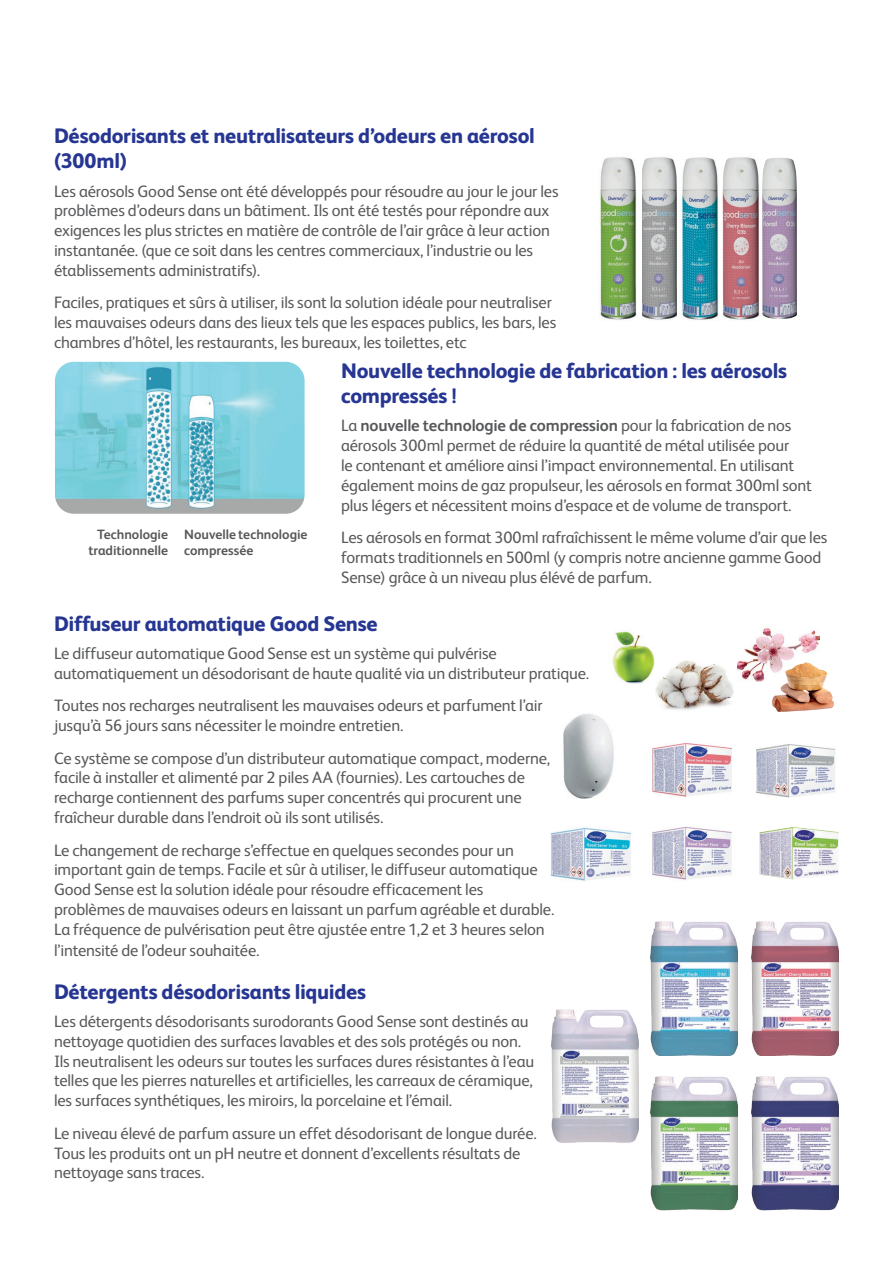
<style>
.page{position:relative;width:893px;height:1263px;background:#fff}
.page>*{position:absolute;margin:0;border:0;box-sizing:border-box;transform-origin:0 0}
.t1{font:800 21px/25.2px "FS Albert Pro";letter-spacing:-.015em;color:#263692}
.t2{font:16.5px/19.8px "FS Albert Pro";letter-spacing:-.01em;color:#57585a}
.t3{font:700 13.5px/16.2px "FS Albert Pro";color:#57585a;text-align:right}
.s1{font-weight:700}
</style>
<div class="page">
<img style="left:55px;top:362px;width:250px;height:152px">
<img style="left:762px;top:158px;width:35px;height:161px">
<img style="left:680px;top:157px;width:80px;height:163px">
<img style="left:642px;top:157px;width:35px;height:163px">
<img style="left:600px;top:157px;width:37px;height:163px">
<img style="left:551px;top:1009px;width:87px;height:134px">
<img style="left:650px;top:922px;width:87px;height:134px">
<img style="left:650px;top:1076px;width:87px;height:134px">
<img style="left:751px;top:922px;width:87px;height:134px">
<img style="left:752px;top:1076px;width:87px;height:134px">
<img style="left:551px;top:827px;width:81px;height:54px">
<img style="left:756px;top:744px;width:80px;height:53px">
<img style="left:759px;top:827px;width:79px;height:52px">
<img style="left:652px;top:743px;width:79px;height:54px">
<img style="left:651px;top:827px;width:81px;height:53px">
<img style="left:563px;top:714px;width:51px;height:85px">
<img style="left:612px;top:631px;width:43px;height:53px">
<img style="left:737px;top:628px;width:83px;height:53px">
<img style="left:655px;top:660px;width:79px;height:50px">
<svg style="left:795px;top:662px;width:11px;height:4px"></svg>
<p class="t1" style="left:54px;top:122px;width:482px">Désodorisants et neutralisateurs d’odeurs en aérosol (300ml)</p>
<p class="t2" style="left:54px;top:180px;width:506px">Les aérosols Good Sense ont été développés pour résoudre au jour le jour les problèmes d’odeurs dans un bâtiment. Ils ont été testés pour répondre aux exigences les plus strictes en matière de contrôle de l’air grâce à leur action instantanée. (que ce soit dans les centres commerciaux, l’industrie ou les établissements administratifs).</p>
<p class="t2" style="left:54px;top:292px;width:504px">Faciles, pratiques et sûrs à utiliser, ils sont la solution idéale pour neutraliser les mauvaises odeurs dans des lieux tels que les espaces publics, les bars, les chambres d’hôtel, les restaurants, les bureaux, les toilettes, etc</p>
<p class="t1" style="left:341px;top:356px;width:447px">Nouvelle technologie de fabrication : les aérosols compressés !</p>
<p class="t2" style="left:341px;top:415px;width:472px">La <span class="s1">nouvelle technologie de compression</span> pour la fabrication de nos aérosols 300ml permet de réduire la quantité de métal utilisée pour<br>le contenant et améliore ainsi l’impact environnemental. En utilisant également moins de gaz propulseur, les aérosols en format 300ml sont plus légers et nécessitent moins d’espace et de volume de transport.</p>
<p class="t2" style="left:341px;top:526px;width:488px">Les aérosols en format 300ml rafraîchissent le même volume d’air que les formats traditionnels en 500ml (y compris notre ancienne gamme Good<br>Sense) grâce à un niveau plus élévé de parfum.</p>
<p class="t1" style="left:54px;top:609px;width:325px">Diffuseur automatique Good Sense</p>
<p class="t2" style="left:54px;top:642px;width:537px">Le diffuseur automatique Good Sense est un système qui pulvérise automatiquement un désodorisant de haute qualité via un distributeur pratique.</p>
<p class="t2" style="left:54px;top:694px;width:490px">Toutes nos recharges neutralisent les mauvaises odeurs et parfument l’air jusqu’à 56 jours sans nécessiter le moindre entretien.</p>
<p class="t2" style="left:54px;top:747px;width:498px">Ce système se compose d’un distributeur automatique compact, moderne, facile à installer et alimenté par 2 piles AA (fournies). Les cartouches de recharge contiennent des parfums super concentrés qui procurent une fraîcheur durable dans l’endroit où ils sont utilisés.</p>
<p class="t2" style="left:54px;top:839px;width:502px">Le changement de recharge s’effectue en quelques secondes pour un important gain de temps. Facile et sûr à utiliser, le diffuseur automatique Good Sense est la solution idéale pour résoudre efficacement les problèmes de mauvaises odeurs en laissant un parfum agréable et durable.<br>La fréquence de pulvérisation peut être ajustée entre 1,2 et 3 heures selon</p>
<p class="t2" style="left:54px;top:940px;width:207px">l’intensité de l’odeur souhaitée.</p>
<p class="t1" style="left:54px;top:977px;width:314px">Détergents désodorisants liquides</p>
<p class="t2" style="left:54px;top:1010px;width:482px">Les détergents désodorisants surodorants Good Sense sont destinés au nettoyage quotidien des surfaces lavables et des sols protégés ou non.<br>Ils neutralisent les odeurs sur toutes les surfaces dures résistantes à l’eau telles que les pierres naturelles et artificielles, les carreaux de céramique, les surfaces synthétiques, les miroirs, la porcelaine et l’émail.</p>
<p class="t2" style="left:54px;top:1122px;width:484px">Le niveau élevé de parfum assure un effet désodorisant de longue durée.<br>Tous les produits ont un pH neutre et donnent d’excellents résultats de nettoyage sans traces.</p>
<p class="t3" style="left:88px;top:525px;width:81px">Technologie traditionnelle</p>
<p class="t3" style="left:184px;top:525px;width:125px;text-align:left">Nouvelle technologie compressée</p>
</div>
